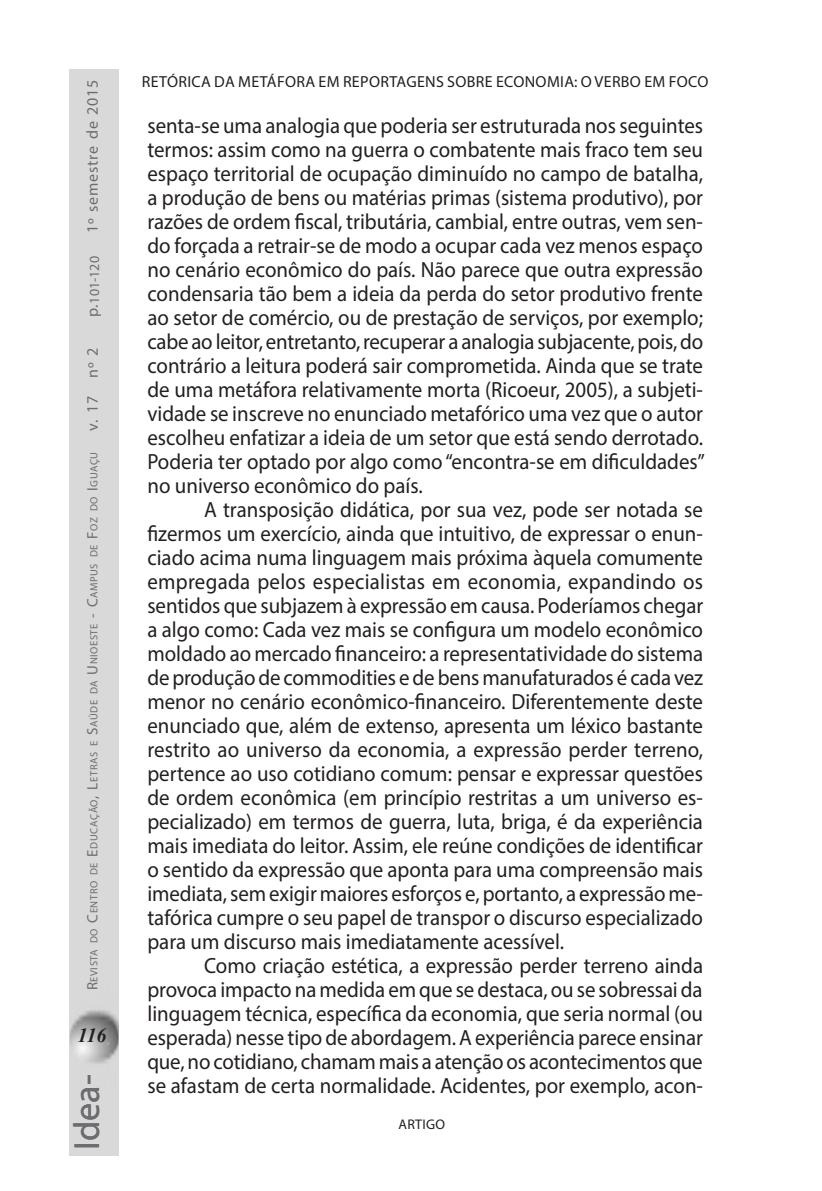
<style>
.page{position:relative;width:822px;height:1191px;background:#fff}
.page>*{position:absolute;margin:0;border:0;box-sizing:border-box;transform-origin:0 0}
.t1{font:36px "Myriad Pro";color:#6c6d70}
.A_D_TEXTO11{font:22px/24px "Myriad Pro";color:#231f20;text-align:justify;scale:.95 1}
.t2{font:italic 700 20px "Times New Roman";color:#231f20}
.A_ATITULO_ARTIGO{font:16px "Myriad Pro";letter-spacing:.02em;color:#231f20}
.t3{font:16px "Myriad Pro";letter-spacing:.05em;color:#6c6d70}
.t4{font:14px "Myriad Pro";color:#6c6d70}
.t5{font:14px "Myriad Pro";letter-spacing:.02em;color:#231f20}
.t6{font:10.4px "Myriad Pro";letter-spacing:.055em;color:#6c6d70}
.s1{font-size:15px}
</style>
<div class="page">
<div style="left:70px;top:70px;width:49px;height:1085px;background:#d9d9d9"></div>
<p class="t3" style="left:83px;top:233px;width:155px;rotate:-90deg">1º semestre de 2015</p>
<p class="t4" style="left:86px;top:303px;width:49px;rotate:-90deg">101-120</p>
<p class="t3" style="left:83px;top:317px;width:14px;rotate:-90deg">p.</p>
<p class="t3" style="left:83px;top:431px;width:85px;rotate:-90deg">v. 17 nº 2</p>
<p class="t6" style="left:88px;top:990px;width:540px;rotate:-90deg"><span class="s1">R</span>evista do <span class="s1">C</span>entro de <span class="s1">E</span>ducação<span class="s1">, L</span>etras e <span class="s1">S</span>aúde da <span class="s1">U</span> nioeste <span class="s1">- C</span>ampus de <span class="s1">F</span>oz do <span class="s1">I</span> guaçu</p>
<p class="t2" style="left:78px;top:1021px;width:30px">116</p>
<h1 class="t1" style="left:65px;top:1149px;width:77px;rotate:-90deg">Idea-</h1>
<p class="A_ATITULO_ARTIGO" style="left:142px;top:72px;width:568px">RETÓRICA DA METÁFORA EM REPORTAGENS SOBRE ECONOMIA: O VERBO EM FOCO</p>
<p class="A_D_TEXTO11" style="left:147px;top:113px;width:588px">senta-se uma analogia que poderia ser estruturada nos seguintes termos: assim como na guerra o combatente mais fraco tem seu espaço territorial de ocupação diminuído no campo de batalha, a produção de bens ou matérias primas (sistema produtivo), por razões de ordem fiscal, tributária, cambial, entre outras, vem sen&shy;do forçada a retrair-se de modo a ocupar cada vez menos espaço no cenário econômico do país. Não parece que outra expressão condensaria tão bem a ideia da perda do setor produtivo frente ao setor de comércio, ou de prestação de serviços, por exemplo; cabe ao leitor, entretanto, recuperar a analogia subjacente, pois, do contrário a leitura poderá sair comprometida. Ainda que se trate de uma metáfora relativamente morta (Ricoeur, 2005), a subjeti&shy;vidade se inscreve no enunciado metafórico uma vez que o autor escolheu enfatizar a ideia de um setor que está sendo derrotado.<br>Poderia ter optado por algo como “encontra-se em dificuldades” no universo econômico do país.</p>
<p class="A_D_TEXTO11" style="left:147px;top:497px;width:587px;text-indent:57px">A transposição didática, por sua vez, pode ser notada se fizermos um exercício, ainda que intuitivo, de expressar o enun&shy;ciado acima numa linguagem mais próxima àquela comumente empregada pelos especialistas em economia, expandindo os sentidos que subjazem à expressão em causa. Poderíamos chegar a algo como: Cada vez mais se configura um modelo econômico moldado ao mercado financeiro: a representatividade do sistema de produção de commodities e de bens manufaturados é cada vez menor no cenário econômico-financeiro. Diferentemente deste enunciado que, além de extenso, apresenta um léxico bastante restrito ao universo da economia, a expressão perder terreno, pertence ao uso cotidiano comum: pensar e expressar questões de ordem econômica (em princípio restritas a um universo es&shy;pecializado) em termos de guerra, luta, briga, é da experiência mais imediata do leitor. Assim, ele reúne condições de identificar o sentido da expressão que aponta para uma compreensão mais imediata, sem exigir maiores esforços e, portanto, a expressão me&shy;tafórica cumpre o seu papel de transpor o discurso especializado para um discurso mais imediatamente acessível.</p>
<p class="A_D_TEXTO11" style="left:147px;top:953px;width:586px;text-indent:57px">Como criação estética, a expressão perder terreno ainda provoca impacto na medida em que se destaca, ou se sobressai da linguagem técnica, específica da economia, que seria normal (ou esperada) nesse tipo de abordagem. A experiência parece ensinar que, no cotidiano, chamam mais a atenção os acontecimentos que se afastam de certa normalidade. Acidentes, por exemplo, acon-</p>
<p class="t5" style="left:398px;top:1115px;width:48px">ARTIGO</p>
</div>
